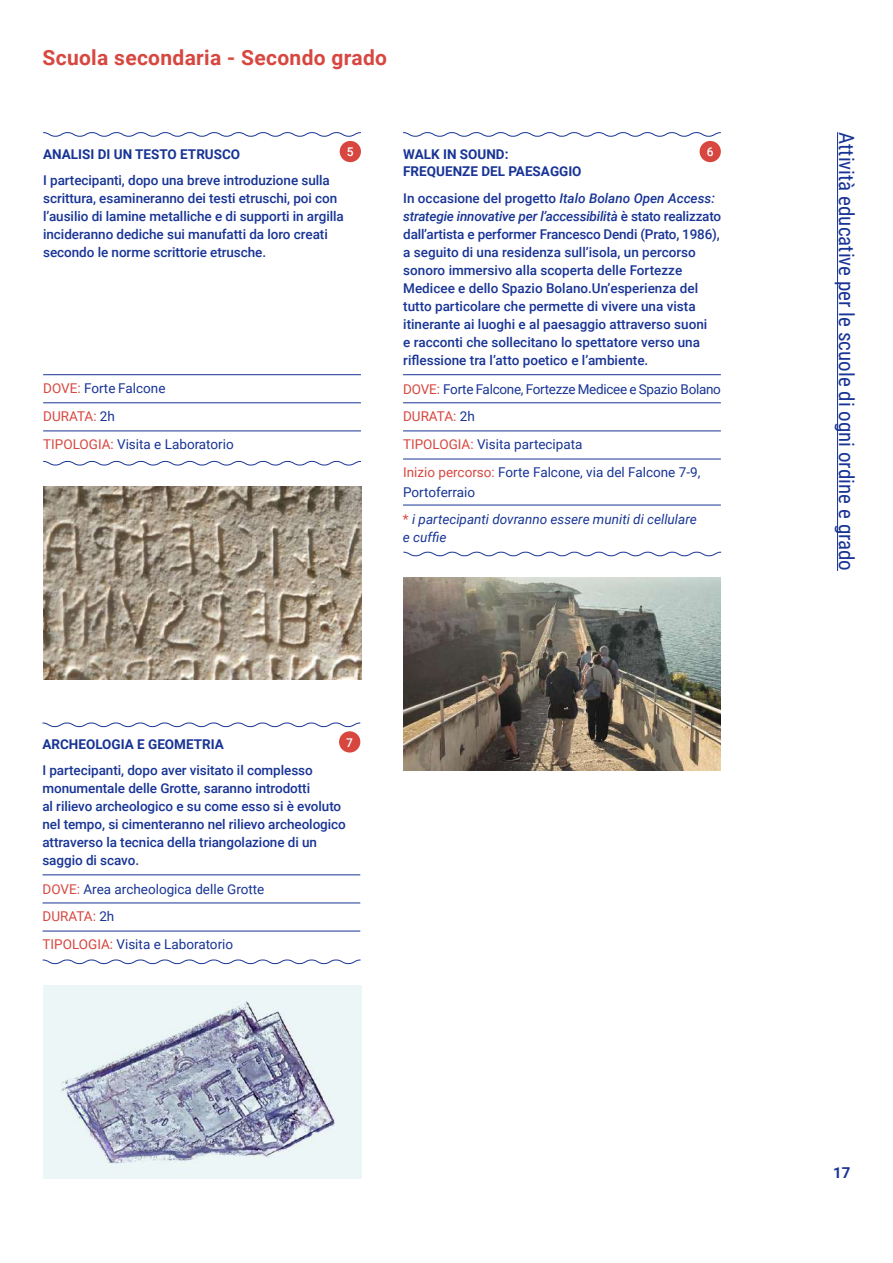
<style>
.page{position:relative;width:893px;height:1263px;background:#fff}
.page>*{position:absolute;margin:0;border:0;box-sizing:border-box;transform-origin:0 0}
.t1{font:21px "Roboto Condensed";color:#183495}
.t2{font:700 21px "Roboto";letter-spacing:.015em;color:#d74740}
.t3{font:700 15px "Roboto";color:#183495}
.t4{font:500 13.5px/18px "Roboto";letter-spacing:-.005em;color:#183495}
.t5{font:13.5px/27.9px "Roboto";color:#183495}
.t6{font:700 13.5px/17.7px "Roboto";color:#183495}
.t7{font:italic 13.5px/17.7px "Roboto";color:#183495}
.t8{font:500 12px "Roboto";color:#fff}
.s1{color:#d74740}
.s2{font-style:italic}
.s3{font-style:normal;color:#d74740}
</style>
<div class="page">
<svg style="left:403px;top:551px;width:319px;height:6px"></svg>
<div style="left:700px;top:141px;width:21px;height:21px;background:#d74740;border-radius:50%"></div>
<hr style="left:403px;top:374px;width:318px;height:1px;background:#183495">
<hr style="left:403px;top:402px;width:318px;height:1px;background:#183495">
<hr style="left:403px;top:430px;width:318px;height:1px;background:#183495">
<hr style="left:403px;top:505px;width:318px;height:1px;background:#183495">
<hr style="left:403px;top:459px;width:318px;height:1px;background:#183495">
<svg style="left:403px;top:132px;width:318px;height:5px"></svg>
<img style="left:404px;top:577px;width:317px;height:193px">
<div style="left:340px;top:141px;width:21px;height:21px;background:#d74740;border-radius:50%"></div>
<svg style="left:43px;top:461px;width:318px;height:5px"></svg>
<hr style="left:43px;top:374px;width:318px;height:1px;background:#183495">
<hr style="left:43px;top:402px;width:318px;height:1px;background:#183495">
<hr style="left:43px;top:430px;width:318px;height:1px;background:#183495">
<svg style="left:43px;top:132px;width:318px;height:5px"></svg>
<div style="left:339px;top:731px;width:21px;height:21px;background:#d74740;border-radius:50%"></div>
<svg style="left:42px;top:959px;width:319px;height:5px"></svg>
<hr style="left:43px;top:874px;width:317px;height:1px;background:#183495">
<hr style="left:43px;top:902px;width:317px;height:1px;background:#183495">
<hr style="left:43px;top:931px;width:317px;height:1px;background:#183495">
<svg style="left:42px;top:722px;width:319px;height:5px"></svg>
<img style="left:43px;top:985px;width:318px;height:193px">
<img style="left:43px;top:487px;width:318px;height:193px">
<hr style="left:837px;top:132px;width:1px;height:439px;background:#183495">
<h1 class="t2" style="left:43px;top:42px;width:346px">Scuola secondaria - Secondo grado</h1>
<p class="t6" style="left:43px;top:144px;width:199px">ANALISI DI UN TESTO ETRUSCO</p>
<p class="t8" style="left:347px;top:144px;width:8px">5</p>
<p class="t4" style="left:43px;top:170px;width:302px">I partecipanti, dopo una breve introduzione sulla scrittura, esamineranno dei testi etruschi, poi con l’ausilio di lamine metalliche e di supporti in argilla incideranno dediche sui manufatti da loro creati secondo le norme scrittorie etrusche.</p>
<p class="t5" style="left:43px;top:374px;width:192px"><span class="s1">DOVE:</span> Forte Falcone<br><span class="s1">DURATA:</span> 2h<br><span class="s1">TIPOLOGIA:</span> Visita e Laboratorio</p>
<p class="t8" style="left:707px;top:144px;width:8px">6</p>
<p class="t6" style="left:403px;top:144px;width:180px">WALK IN SOUND:<br>FREQUENZE DEL PAESAGGIO</p>
<p class="t4" style="left:403px;top:189px;width:319px">In occasione del progetto <span class="s2">Italo Bolano Open Access: strategie innovative per l’accessibilità</span> è stato realizzato dall’artista e performer Francesco Dendi (Prato, 1986), a seguito di una residenza sull’isola, un percorso sonoro immersivo alla scoperta delle Fortezze Medicee e dello Spazio Bolano.Un’esperienza del tutto particolare che permette di vivere una vista itinerante ai luoghi e al paesaggio attraverso suoni<br>e racconti che sollecitano lo spettatore verso una riflessione tra l’atto poetico e l’ambiente.</p>
<p class="t5" style="left:403px;top:374px;width:319px"><span class="s1">DOVE:</span> Forte Falcone, Fortezze Medicee e Spazio Bolano <span class="s1">DURATA:</span> 2h<br><span class="s1">TIPOLOGIA:</span> Visita partecipata<br><span class="s1">Inizio percorso:</span> Forte Falcone, via del Falcone 7-9,</p>
<p class="t5" style="left:403px;top:478px;width:74px">Portoferraio</p>
<p class="t7" style="left:403px;top:510px;width:295px"><span class="s3">*</span> i partecipanti dovranno essere muniti di cellulare e cuffie</p>
<p class="t6" style="left:42px;top:735px;width:183px">ARCHEOLOGIA E GEOMETRIA</p>
<p class="t8" style="left:346px;top:734px;width:8px">7</p>
<p class="t4" style="left:42px;top:761px;width:305px">I partecipanti, dopo aver visitato il complesso monumentale delle Grotte, saranno introdotti<br>al rilievo archeologico e su come esso si è evoluto nel tempo, si cimenteranno nel rilievo archeologico attraverso la tecnica della triangolazione di un saggio di scavo.</p>
<p class="t5" style="left:43px;top:874px;width:223px"><span class="s1">DOVE:</span> Area archeologica delle Grotte<br><span class="s1">DURATA:</span> 2h<br><span class="s1">TIPOLOGIA:</span> Visita e Laboratorio</p>
<h1 class="t1" style="left:861px;top:132px;width:440px;rotate:90deg">Attività educative per le scuole di ogni ordine e grado</h1>
<p class="t3" style="left:833px;top:1162px;width:19px">17</p>
</div>
